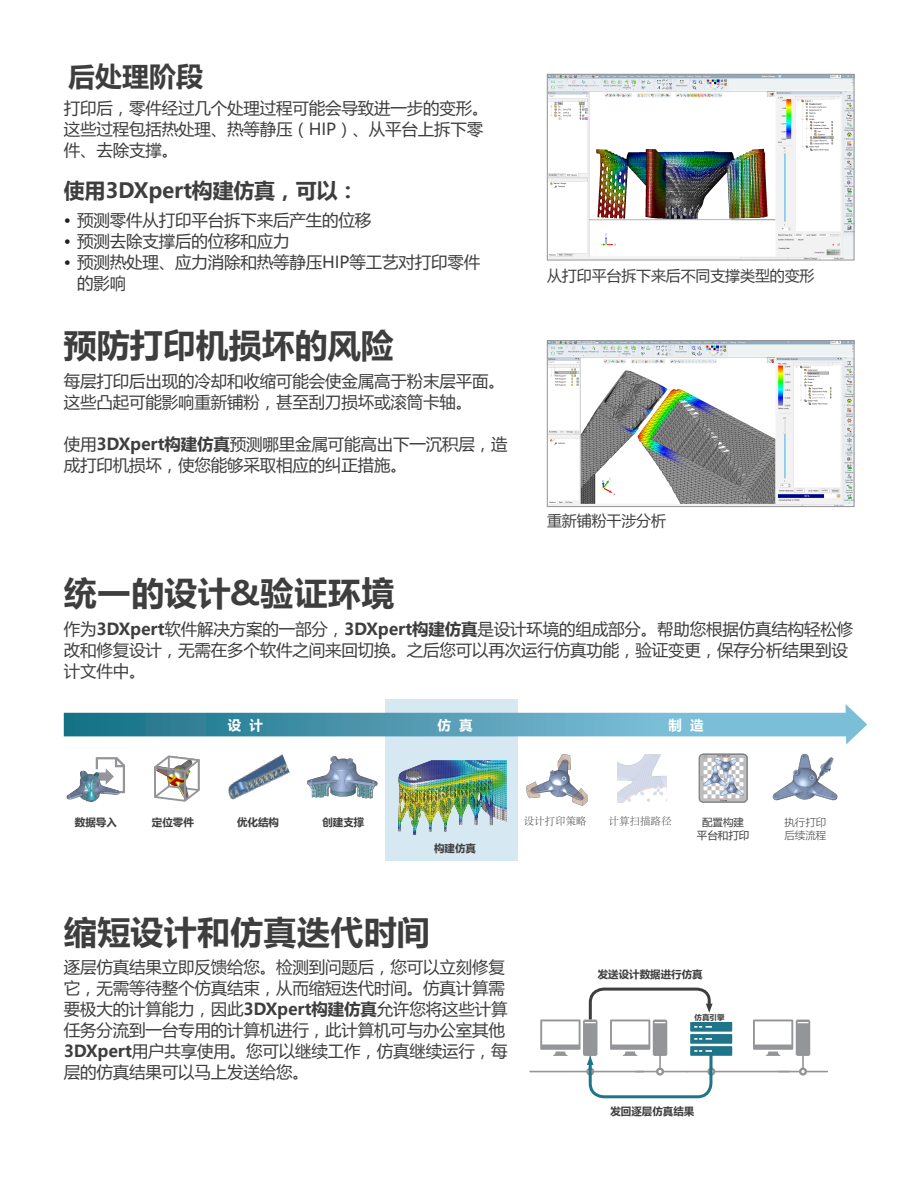
<style>
.page{position:relative;width:918px;height:1188px;background:#fff}
.page>*{position:absolute;margin:0;border:0;box-sizing:border-box;transform-origin:0 0}
.t1{font:700 33px "Microsoft Ya Hei";letter-spacing:.005em;color:#3e3e3f}
.t2{font:700 27px "Microsoft Ya Hei";color:#3e3e3f}
.t3{font:700 21px "Microsoft Ya Hei";letter-spacing:-.01em;color:#3e3e3f}
.t4{font:16.5px/21px "Microsoft Ya Hei";letter-spacing:-.01em;color:#3e3e3f}
.t5{font:15px "Microsoft Ya Hei";letter-spacing:-.01em;color:#3e3e3f}
.t6{font:700 13.5px "Microsoft Ya Hei";color:#fff}
.t7{font:700 10.5px "Microsoft Ya Hei";color:#3e3e3f}
.t8{font:300 10.5px "Adobe Song Std";color:#3e3e3f}
.t9{font:10.5px "Microsoft Ya Hei";color:#3e3e3f}
.t10{font:300 10.5px "Microsoft Ya Hei";color:#3e3e3f}
.t11{font:700 7.5px "Microsoft Ya Hei";color:#3e3e3f}
.s1{color:#231f20}
.s2{font-weight:700}
</style>
<div class="page">
<img style="left:549px;top:76px;width:303px;height:182px">
<div style="left:547px;top:74px;width:307px;height:186px;border:1px solid #939598"></div>
<img style="left:549px;top:342px;width:303px;height:163px">
<div style="left:547px;top:340px;width:307px;height:167px;border:1px solid #939598"></div>
<svg style="left:529px;top:987px;width:299px;height:112px"></svg>
<div style="left:386px;top:699px;width:132px;height:162px;background:#d6e8f2"></div>
<svg style="left:96px;top:757px;width:29px;height:36px"></svg>
<img style="left:66px;top:769px;width:55px;height:34px">
<img style="left:307px;top:756px;width:71px;height:43px">
<img style="left:398px;top:760px;width:108px;height:75px">
<img style="left:228px;top:754px;width:62px;height:46px">
<svg style="left:154px;top:755px;width:46px;height:47px"></svg>
<img style="left:617px;top:754px;width:49px;height:48px">
<img style="left:699px;top:754px;width:48px;height:47px">
<img style="left:772px;top:753px;width:66px;height:48px">
<img style="left:526px;top:754px;width:62px;height:52px">
<div style="left:699px;top:754px;width:49px;height:49px;border:1px solid #808285;border-radius:4px"></div>
<svg style="left:64px;top:704px;width:803px;height:41px"></svg>
<p class="t2" style="left:68px;top:58px;width:137px">后处理阶段</p>
<p class="t4" style="left:64px;top:97px;width:426px">打印后，零件经过几个处理过程可能会导致进一步的变形。这些过程包括热处理、热等静压（HIP）、从平台上拆下零件、去除支撑。</p>
<p class="t3" style="left:64px;top:176px;width:296px">使用3DXpert构建仿真，可以：</p>
<p class="t4" style="left:64px;top:209px;width:309px"><span class="s1">•</span> 预测零件从打印平台拆下来后产生的位移</p>
<p class="t4" style="left:64px;top:230px;width:228px"><span class="s1">•</span> 预测去除支撑后的位移和应力</p>
<p class="t4" style="left:77px;top:251px;width:405px;text-indent:-14px"><span class="s1">•</span> 预测热处理、应力消除和热等静压HIP等工艺对打印零件的影响</p>
<p class="t1" style="left:64px;top:322px;width:331px">预防打印机损坏的风险</p>
<p class="t4" style="left:64px;top:370px;width:443px">每层打印后出现的冷却和收缩可能会使金属高于粉末层平面。这些凸起可能影响重新铺粉，甚至刮刀损坏或滚筒卡轴。</p>
<p class="t4" style="left:64px;top:433px;width:445px">使用<span class="s2">3DXpert构建仿真</span>预测哪里金属可能高出下一沉积层，造成打印机损坏，使您能够采取相应的纠正措施。</p>
<p class="t1" style="left:64px;top:570px;width:332px">统一的设计&amp;验证环境</p>
<p class="t5" style="left:547px;top:266px;width:269px">从打印平台拆下来后不同支撑类型的变形</p>
<p class="t5" style="left:547px;top:511px;width:120px">重新铺粉干涉分析</p>
<p class="t4" style="left:64px;top:618px;width:791px">作为<span class="s2">3DXpert</span>软件解决方案的一部分，<span class="s2">3DXpert构建仿真</span>是设计环境的组成部分。帮助您根据仿真结构轻松修改和修复设计，无需在多个软件之间来回切换。之后您可以再次运行仿真功能，验证变更，保存分析结果到设计文件中。</p>
<p class="t6" style="left:228px;top:716px;width:37px">设 计</p>
<p class="t6" style="left:438px;top:716px;width:37px">仿 真</p>
<p class="t6" style="left:669px;top:716px;width:37px">制 造</p>
<p class="t7" style="left:75px;top:815px;width:43px">数据导入</p>
<p class="t7" style="left:152px;top:815px;width:44px">定位零件</p>
<p class="t7" style="left:237px;top:815px;width:43px">优化结构</p>
<p class="t7" style="left:322px;top:815px;width:43px">创建支撑</p>
<p class="t7" style="left:434px;top:840px;width:43px">构建仿真</p>
<p class="t8" style="left:524px;top:816px;width:64px">设计打印策略</p>
<p class="t8" style="left:609px;top:816px;width:64px">计算扫描路径</p>
<p class="t9" style="left:702px;top:815px;width:43px">配置构建</p>
<p class="t9" style="left:697px;top:828px;width:54px">平台和打印</p>
<p class="t1" style="left:64px;top:909px;width:368px">缩短设计和仿真迭代时间</p>
<p class="t4" style="left:64px;top:956px;width:445px">逐层仿真结果立即反馈给您。检测到问题后，您可以立刻修复它，无需等待整个仿真结束，从而缩短迭代时间。仿真计算需要极大的计算能力，因此<span class="s2">3DXpert构建仿真</span>允许您将这些计算任务分流到一台专用的计算机进行，此计算机可与办公室其他<br><span class="s2">3DXpert</span>用户共享使用。您可以继续工作，仿真继续运行，每层的仿真结果可以马上发送给您。</p>
<p class="t7" style="left:598px;top:967px;width:106px">发送设计数据进行仿真</p>
<p class="t11" style="left:695px;top:1012px;width:31px">仿真引擎</p>
<p class="t7" style="left:610px;top:1104px;width:85px">发回逐层仿真结果</p>
<p class="t10" style="left:784px;top:816px;width:43px">执行打印</p>
<p class="t10" style="left:784px;top:828px;width:43px">后续流程</p>
</div>
